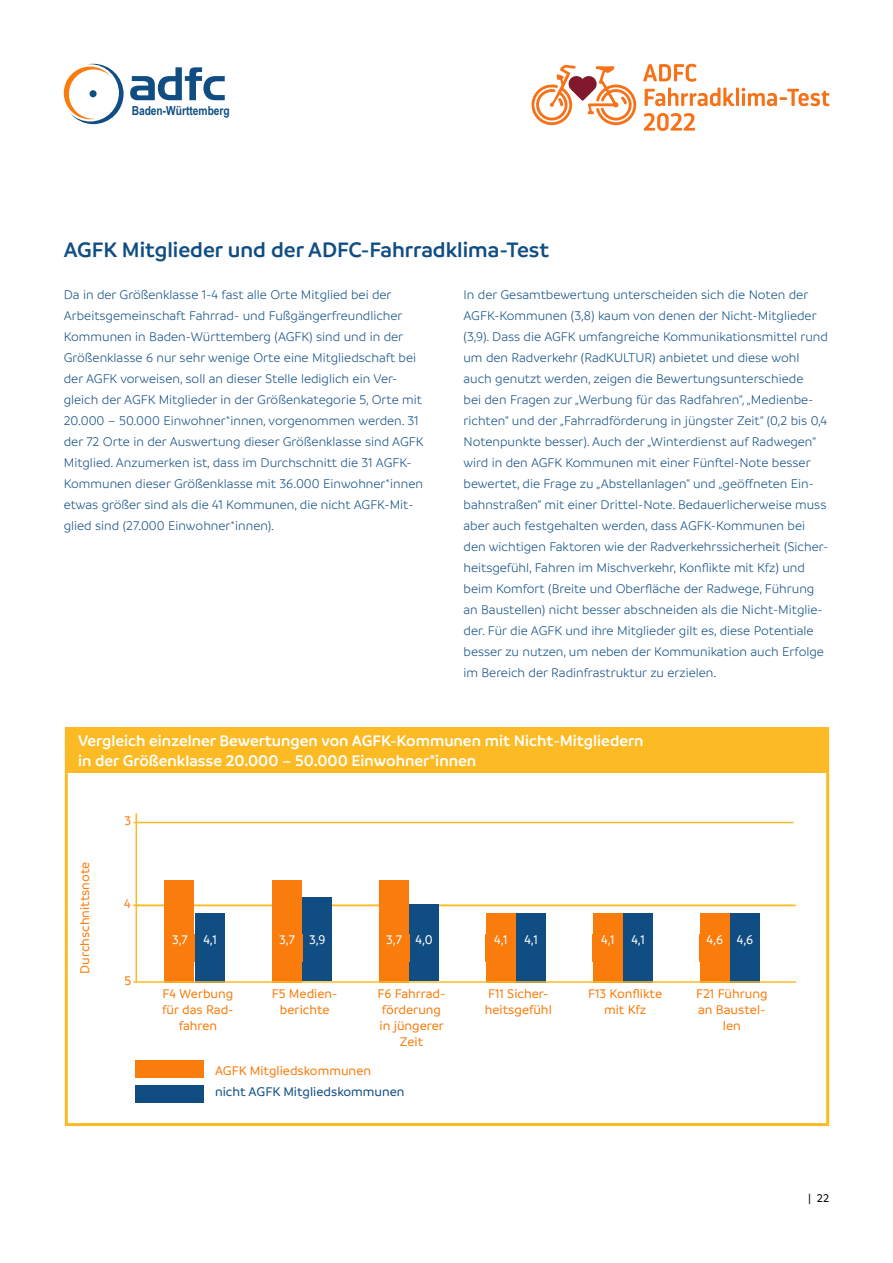
<style>
.page{position:relative;width:893px;height:1263px;background:#fff}
.page>*{position:absolute;margin:0;border:0;box-sizing:border-box;transform-origin:0 0}
.Überschrift_2___Bran{font:600 22.5px "Branding";color:#104d83}
.t1{font:600 16.5px/19.8px "Branding";color:#fff}
.Fließtext___Branding{font:300 13.5px/21px "Branding";color:#104d83}
.Tabelle_Spaltenbezei{font:500 13.5px/16.2px "Branding";color:#f97c0d;text-align:center}
.Fließtext___Branding-2{font:500 13.5px "Branding";color:#fff}
.Tabelle_Spaltenbezei-2{font:500 13.5px "Branding";color:#104d83}
.Fließtext___Branding-3{font:500 13.5px "Branding";color:#f97c0d}
.t2{font:700 12.45px "Arial Narrow";color:#104d83}
.t3{font:500 12px "Branding";color:#000}
</style>
<div class="page">
<svg style="left:130px;top:67px;width:95px;height:33px"></svg>
<svg style="left:64px;top:64px;width:60px;height:60px"></svg>
<div style="left:90px;top:90px;width:7px;height:7px;background:#104d83;border-radius:50%"></div>
<svg style="left:643px;top:64px;width:54px;height:18px"></svg>
<svg style="left:645px;top:88px;width:89px;height:18px"></svg>
<hr style="left:736px;top:88px;width:3px;height:18px;background:#f77119">
<svg style="left:742px;top:88px;width:87px;height:18px"></svg>
<svg style="left:644px;top:113px;width:51px;height:18px"></svg>
<svg style="left:531px;top:65px;width:105px;height:61px"></svg>
<hr style="left:134px;top:905px;width:662px;height:1px;background:#fcbb25">
<div style="left:65px;top:727px;width:764px;height:45px;background:#fcbb25"></div>
<hr style="left:136px;top:813px;width:1px;height:169px;background:#fcbb25">
<div style="left:195px;top:912px;width:30px;height:70px;background:#104d83"></div>
<div style="left:302px;top:897px;width:30px;height:84px;background:#104d83"></div>
<div style="left:409px;top:905px;width:30px;height:76px;background:#104d83"></div>
<div style="left:516px;top:912px;width:30px;height:70px;background:#104d83"></div>
<div style="left:623px;top:912px;width:30px;height:70px;background:#104d83"></div>
<div style="left:730px;top:912px;width:30px;height:70px;background:#104d83"></div>
<hr style="left:134px;top:822px;width:659px;height:1px;background:#fcbb25">
<div style="left:165px;top:880px;width:29px;height:102px;background:#f97c0d"></div>
<div style="left:165px;top:934px;width:30px;height:27px;background:#f97c0d"></div>
<div style="left:272px;top:880px;width:30px;height:102px;background:#f97c0d"></div>
<div style="left:379px;top:880px;width:30px;height:102px;background:#f97c0d"></div>
<div style="left:486px;top:912px;width:30px;height:70px;background:#f97c0d"></div>
<div style="left:593px;top:912px;width:30px;height:70px;background:#f97c0d"></div>
<div style="left:700px;top:912px;width:30px;height:70px;background:#f97c0d"></div>
<hr style="left:134px;top:981px;width:662px;height:2px;background:#fcbb25">
<div style="left:65px;top:729px;width:764px;height:397px;border:3px solid #fcbb25"></div>
<div style="left:136px;top:1060px;width:68px;height:17px;background:#f97c0d"></div>
<div style="left:135px;top:1086px;width:68px;height:17px;background:#104d83"></div>
<p class="t2" style="left:132px;top:104px;width:100px">Baden-Württemberg</p>
<p class="Überschrift_2___Bran" style="left:64px;top:237px;width:487px">AGFK Mitglieder und der ADFC-Fahrradklima-Test</p>
<p class="Fließtext___Branding" style="left:64px;top:284px;width:361px">Da in der Größenklasse 1-4 fast alle Orte Mitglied bei der Arbeitsgemeinschaft Fahrrad- und Fußgängerfreundlicher Kommunen in Baden-Württemberg (AGFK) sind und in der Größenklasse 6 nur sehr wenige Orte eine Mitgliedschaft bei der AGFK vorweisen, soll an dieser Stelle lediglich ein Ver&shy;gleich der AGFK Mitglieder in der Größenkategorie 5, Orte mit 20.000 – 50.000 Einwohner*innen, vorgenommen werden. 31 der 72 Orte in der Auswertung dieser Größenklasse sind AGFK Mitglied. Anzumerken ist, dass im Durchschnitt die 31 AGFK-Kommunen dieser Größenklasse mit 36.000 Einwohner*innen etwas größer sind als die 41 Kommunen, die nicht AGFK-Mit&shy;glied sind (27.000 Einwohner*innen).</p>
<p class="Fließtext___Branding" style="left:463px;top:284px;width:366px">In der Gesamtbewertung unterscheiden sich die Noten der AGFK-Kommunen (3,8) kaum von denen der Nicht-Mitglieder (3,9). Dass die AGFK umfangreiche Kommunikationsmittel rund um den Radverkehr (RadKULTUR) anbietet und diese wohl auch genutzt werden, zeigen die Bewertungsunterschiede<br>bei den Fragen zur „Werbung für das Radfahren“, „Medienbe&shy;richten“ und der „Fahrradförderung in jüngster Zeit“ (0,2 bis 0,4<br>Notenpunkte besser). Auch der „Winterdienst auf Radwegen“ wird in den AGFK Kommunen mit einer Fünftel-Note besser bewertet, die Frage zu „Abstellanlagen“ und „geöffneten Ein&shy;bahnstraßen“ mit einer Drittel-Note. Bedauerlicherweise muss aber auch festgehalten werden, dass AGFK-Kommunen bei den wichtigen Faktoren wie der Radverkehrssicherheit (Sicher&shy;heitsgefühl, Fahren im Mischverkehr, Konflikte mit Kfz) und beim Komfort (Breite und Oberfläche der Radwege, Führung an Baustellen) nicht besser abschneiden als die Nicht-Mitglie&shy;der. Für die AGFK und ihre Mitglieder gilt es, diese Potentiale besser zu nutzen, um neben der Kommunikation auch Erfolge im Bereich der Radinfrastruktur zu erzielen.</p>
<p class="t1" style="left:78px;top:731px;width:567px">Vergleich einzelner Bewertungen von AGFK-Kommunen mit Nicht-Mitgliedern in der Größenklasse 20.000 – 50.000 Einwohner*innen</p>
<p class="Fließtext___Branding-3" style="left:78px;top:974px;width:114px;rotate:-90deg">Durchschnittsnote</p>
<p class="Fließtext___Branding-3" style="left:125px;top:813px;width:8px">3</p>
<p class="Fließtext___Branding-3" style="left:124px;top:896px;width:8px">4</p>
<p class="Fließtext___Branding-3" style="left:125px;top:974px;width:8px">5</p>
<p class="Fließtext___Branding-2" style="left:172px;top:933px;width:17px">3,7</p>
<p class="Fließtext___Branding-2" style="left:279px;top:933px;width:17px">3,7</p>
<p class="Fließtext___Branding-2" style="left:386px;top:933px;width:17px">3,7</p>
<p class="Fließtext___Branding-2" style="left:494px;top:933px;width:15px">4,1</p>
<p class="Fließtext___Branding-2" style="left:601px;top:933px;width:15px">4,1</p>
<p class="Fließtext___Branding-2" style="left:707px;top:933px;width:18px">4,6</p>
<p class="Fließtext___Branding-2" style="left:203px;top:933px;width:15px">4,1</p>
<p class="Fließtext___Branding-2" style="left:309px;top:933px;width:18px">3,9</p>
<p class="Fließtext___Branding-2" style="left:416px;top:933px;width:19px">4,0</p>
<p class="Fließtext___Branding-2" style="left:524px;top:933px;width:15px">4,1</p>
<p class="Fließtext___Branding-2" style="left:631px;top:933px;width:15px">4,1</p>
<p class="Fließtext___Branding-2" style="left:737px;top:933px;width:18px">4,6</p>
<p class="Tabelle_Spaltenbezei" style="left:162px;top:985px;width:73px">F4 Werbung für das Rad&shy;fahren</p>
<p class="Tabelle_Spaltenbezei" style="left:272px;top:985px;width:67px">F5 Medien&shy;berichte</p>
<p class="Tabelle_Spaltenbezei" style="left:377px;top:985px;width:70px">F6 Fahrrad&shy;förderung in jüngerer<br>Zeit</p>
<p class="Tabelle_Spaltenbezei" style="left:485px;top:985px;width:69px;text-align:left">F11 Sicher&shy;heitsgefühl</p>
<p class="Tabelle_Spaltenbezei" style="left:588px;top:985px;width:76px">F13 Konflikte mit Kfz</p>
<p class="Tabelle_Spaltenbezei" style="left:696px;top:985px;width:73px">F21 Führung an Baustel&shy;len</p>
<p class="Tabelle_Spaltenbezei" style="left:215px;top:1062px;width:157px">AGFK Mitgliedskommunen</p>
<p class="Tabelle_Spaltenbezei-2" style="left:215px;top:1085px;width:191px">nicht AGFK Mitgliedskommunen</p>
<p class="t3" style="left:808px;top:1192px;width:22px">| 22</p>
</div>
